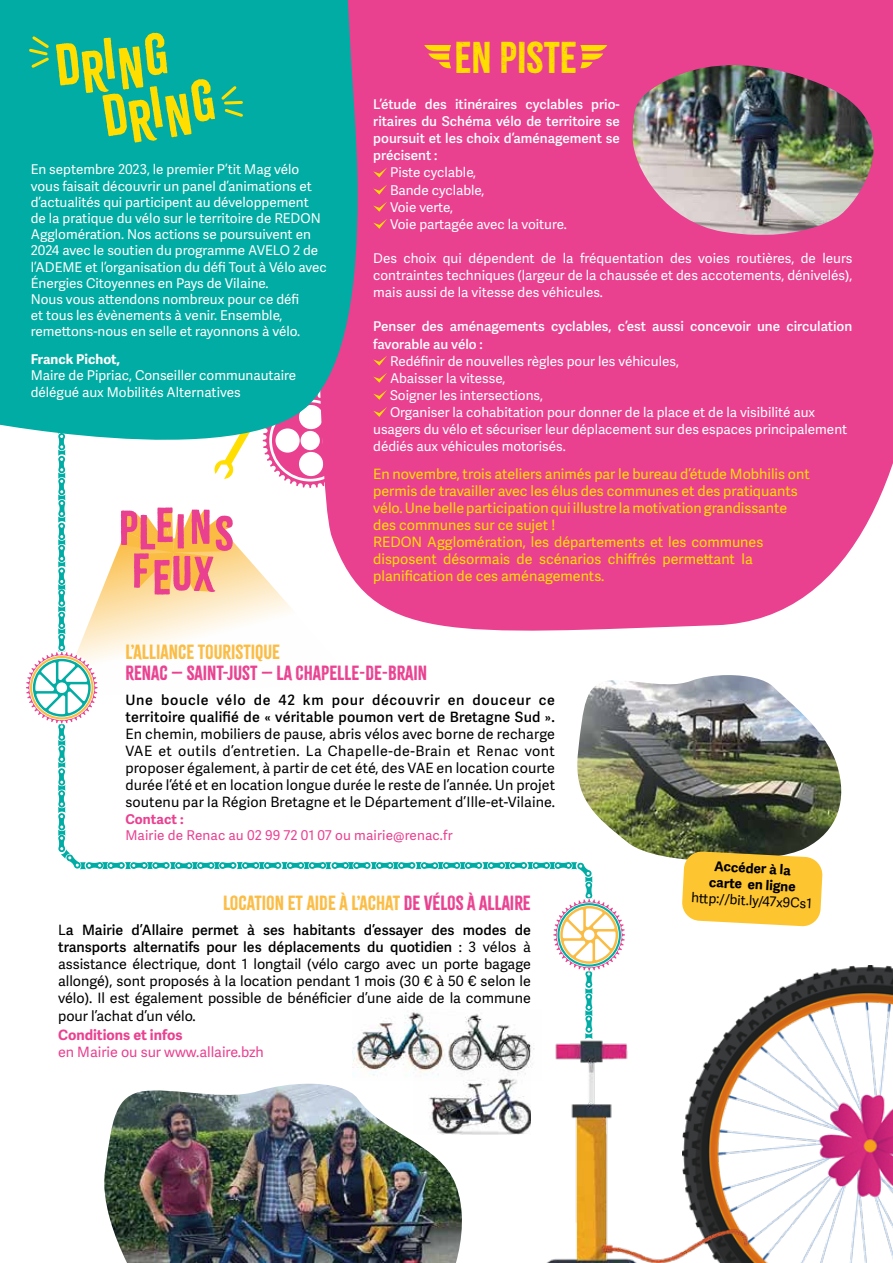
<style>
.page{position:relative;width:893px;height:1263px;background:#fff}
.page>*{position:absolute;margin:0;border:0;box-sizing:border-box;transform-origin:0 0}
.t1{font:39px "Citrus Gothic";color:#ffde00}
.t2{font:18px "Citrus Gothic";color:#fbbc43}
.t3{font:18px "Citrus Gothic";color:#e94190}
.t4{font:14.25px/17.1px "Adelle Sans";color:#000;text-align:justify}
.t5{font:14.25px/17.1px "Adelle Sans";color:#ffde00}
.t6{font:600 14.25px/17.1px "Adelle Sans";letter-spacing:.015em;color:#000}
.t7{font:14.25px "Adelle Sans";color:#e94190}
.t8{font:700 14.25px "Adelle Sans";color:#e94190}
.t9{font:13.5px/16.2px "Adelle Sans";color:#fff}
.t10{font:600 13.5px/17.1px "Adelle Sans";color:#fff;text-align:justify}
.t11{font:13.5px "Adelle Sans";letter-spacing:.01em;color:#e94190}
.t12{font:700 13.5px/16.2px "Adelle Sans";color:#000;text-align:center}
.t13{font:13.5px "Adelle Sans";color:#000}
.t14{font:700 13.5px "Adelle Sans";color:#fff}
.t15{font:700 13.5px "Adelle Sans";letter-spacing:.01em;color:#e94190}
.s1{color:#e94190}
.s2{font-weight:600}
</style>
<div class="page">
<img style="left:625px;top:675px;width:217px;height:184px">
<div style="left:358px;top:0;width:535px;height:629px;background:#e94190"></div>
<img style="left:766px;top:965px;width:127px;height:298px">
<div style="left:0;top:0;width:358px;height:429px;background:#00aca3"></div>
<svg style="left:424px;top:45px;width:27px;height:23px"></svg>
<svg style="left:580px;top:45px;width:27px;height:23px"></svg>
<svg style="left:27px;top:33px;width:218px;height:109px;background:#3eb87a"></svg>
<img style="left:633px;top:65px;width:242px;height:170px">
<svg style="left:682px;top:851px;width:141px;height:76px;background:#f7c643"></svg>
<img style="left:353px;top:1039px;width:145px;height:37px">
<img style="left:104px;top:1084px;width:358px;height:179px">
<img style="left:413px;top:1069px;width:85px;height:66px">
<svg style="left:373px;top:168px;width:14px;height:9px"></svg>
<svg style="left:373px;top:185px;width:14px;height:10px"></svg>
<svg style="left:373px;top:202px;width:14px;height:10px"></svg>
<svg style="left:373px;top:219px;width:14px;height:10px"></svg>
<svg style="left:26px;top:356px;width:599px;height:683px"></svg>
<img style="left:498px;top:996px;width:294px;height:267px">
<p class="t9" style="left:31px;top:162px;width:298px">En septembre 2023, le premier P’tit Mag vélo vous faisait découvrir un panel d’animations et d’actualités qui participent au développement de la pratique du vélo sur le territoire de REDON Agglomération. Nos actions se poursuivent en 2024 avec le soutien du programme AVELO 2 de l’ADEME et l’organisation du défi Tout à Vélo avec Énergies Citoyennes en Pays de Vilaine.<br>Nous vous attendons nombreux pour ce défi<br>et tous les évènements à venir. Ensemble, remettons-nous en selle et rayonnons à vélo.</p>
<p class="t14" style="left:31px;top:351px;width:91px">Franck Pichot,</p>
<p class="t9" style="left:31px;top:368px;width:267px">Maire de Pipriac, Conseiller communautaire délégué aux Mobilités Alternatives</p>
<h1 class="t1" style="left:454px;top:33px;width:124px">EN PISTE</h1>
<p class="t10" style="left:373px;top:96px;width:248px">L’étude des itinéraires cyclables prio&shy;ritaires du Schéma vélo de territoire se poursuit et les choix d’aménagement se précisent :</p>
<p class="t9" style="left:390px;top:165px;width:178px;line-height:17.1px">Piste cyclable,<br>Bande cyclable,<br>Voie verte,<br>Voie partagée avec la voiture.</p>
<p class="t9" style="left:373px;top:250px;width:481px;line-height:17.1px;text-align:justify">Des choix qui dépendent de la fréquentation des voies routières, de leurs contraintes techniques (largeur de la chaussée et des accotements, dénivelés), mais aussi de la vitesse des véhicules.</p>
<p class="t10" style="left:373px;top:318px;width:481px">Penser des aménagements cyclables, c’est aussi concevoir une circulation favorable au vélo :</p>
<p class="t9" style="left:390px;top:353px;width:290px">Redéfinir de nouvelles règles pour les véhicules,</p>
<p class="t9" style="left:390px;top:370px;width:117px">Abaisser la vitesse,</p>
<p class="t9" style="left:390px;top:387px;width:155px">Soigner les intersections,</p>
<p class="t9" style="left:390px;top:404px;width:427px">Organiser la cohabitation pour donner de la place et de la visibilité aux</p>
<p class="t9" style="left:373px;top:422px;width:476px">usagers du vélo et sécuriser leur déplacement sur des espaces principalement</p>
<p class="t9" style="left:373px;top:439px;width:194px">dédiés aux véhicules motorisés.</p>
<p class="t5" style="left:373px;top:466px;width:438px">En novembre, trois ateliers animés par le bureau d’étude Mobhilis ont permis de travailler avec les élus des communes et des pratiquants vélo. Une belle participation qui illustre la motivation grandissante des communes sur ce sujet !<br>REDON Agglomération, les départements et les communes disposent désormais de scénarios chiffrés permettant la planification de ces aménagements.</p>
<h2 class="t2" style="left:125px;top:640px;width:156px">L’ALLIANCE TOURISTIQUE</h2>
<h2 class="t3" style="left:125px;top:662px;width:303px">RENAC – SAINT-JUST – LA CHAPELLE-DE-BRAIN</h2>
<p class="t6" style="left:125px;top:692px;width:431px">Une boucle vélo de 42 km pour découvrir en douceur ce territoire qualifié de « véritable poumon vert de Bretagne Sud ».</p>
<p class="t4" style="left:125px;top:726px;width:431px">En chemin, mobiliers de pause, abris vélos avec borne de recharge VAE et outils d’entretien. La Chapelle-de-Brain et Renac vont proposer également, à partir de cet été, des VAE en location courte durée l’été et en location longue durée le reste de l’année. Un projet soutenu par la Région Bretagne et le Département d’Ille-et-Vilaine.</p>
<p class="t15" style="left:125px;top:811px;width:60px">Contact :</p>
<p class="t11" style="left:125px;top:827px;width:329px">Mairie de Renac au 02 99 72 01 07 ou mairie@renac.fr</p>
<h2 class="t2" style="left:223px;top:891px;width:309px">LOCATION ET AIDE À L’ACHAT <span class="s1">DE VÉLOS À ALLAIRE</span></h2>
<p class="t4" style="left:58px;top:922px;width:474px">L<span class="s2">a Mairie d’Allaire permet à ses habitants d’essayer des modes de transports alternatifs pour les déplacements du quotidien</span> : 3 vélos à assistance électrique, dont 1 longtail (vélo cargo avec un porte bagage allongé), sont proposés à la location pendant 1 mois (30 € à 50 € selon le vélo). Il est également possible de bénéficier d’une aide de la commune pour l’achat d’un vélo.</p>
<p class="t8" style="left:58px;top:1026px;width:126px">Conditions et infos</p>
<p class="t7" style="left:58px;top:1044px;width:207px">en Mairie ou sur www.allaire.bzh</p>
<p class="t12" style="left:710px;top:858px;width:88px;rotate:3deg">Accéder à la carte en ligne</p>
<p class="t13" style="left:692px;top:889px;width:122px;rotate:3deg">htt p://bit.ly/47x9Cs1</p>
</div>
